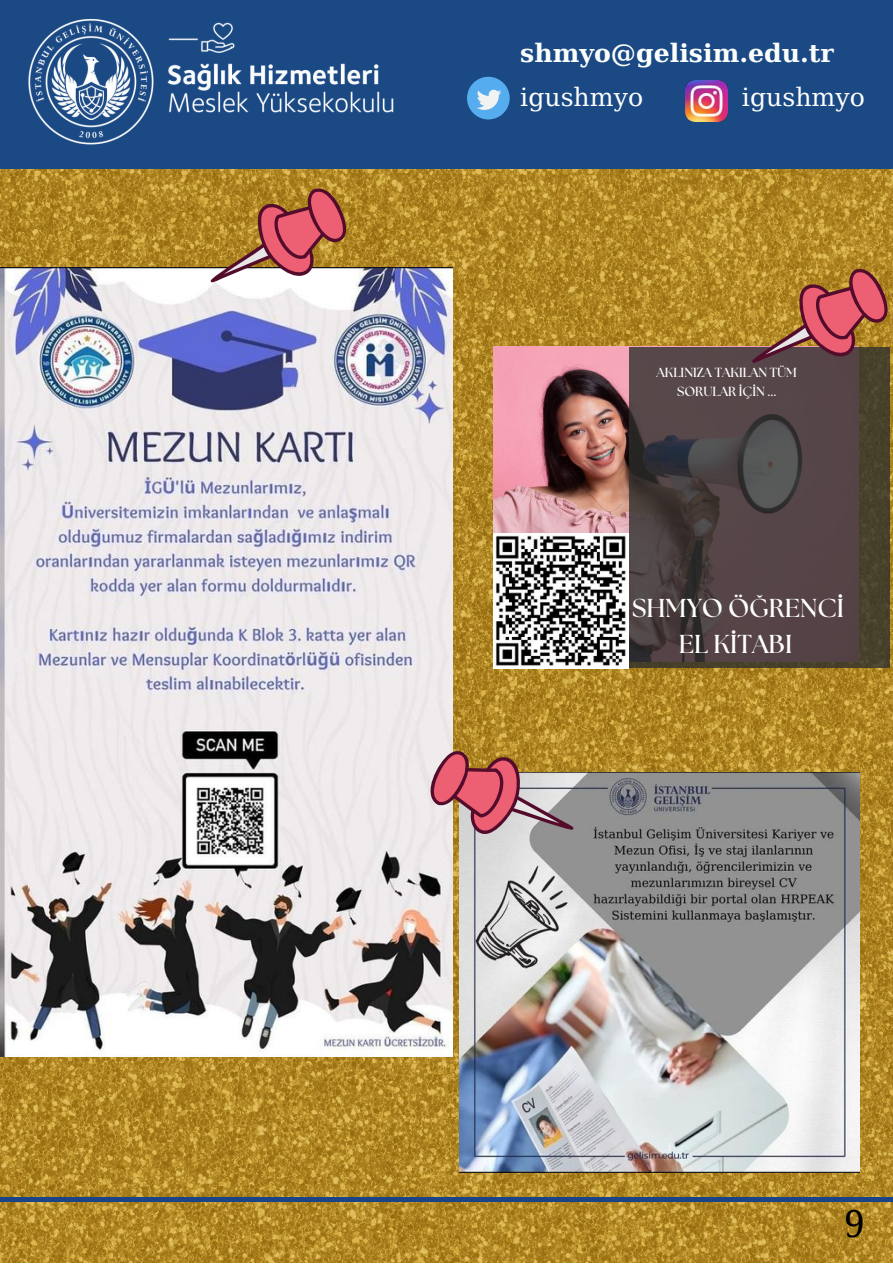
<style>
.page{position:relative;width:893px;height:1264px;background:#fff}
.page>*{position:absolute;margin:0;border:0;box-sizing:border-box;transform-origin:0 0}
.t1{font:37.2px "Noto Serif";color:#000}
.t2{font:700 25.8px/36.3px "The Seasons";color:#fff;text-align:center}
.t3{font:700 25.2px "DejaVu Serif";color:#fcfffe}
.t4{font:25.2px "DejaVu Serif";color:#fff}
.t5{font:700 13.2px/18.3px "The Seasons";color:#fff;text-align:center}
</style>
<div class="page">
<img style="left:0;top:169px;width:892px;height:1093px">
<div style="left:0;top:69px;width:892px;height:100px;background:#1a4984"></div>
<div style="left:0;top:0;width:892px;height:71px;background:#1a4984"></div>
<div style="left:467px;top:77px;width:42px;height:42px;background:#55acee;border-radius:50%"></div>
<svg style="left:477px;top:90px;width:24px;height:20px"></svg>
<img style="left:686px;top:80px;width:41px;height:42px">
<img style="left:0;top:18px;width:424px;height:165px">
<hr style="left:0;top:1197px;width:892px;height:4px;background:#1b4486">
<img style="left:494px;top:347px;width:135px;height:314px">
<svg style="left:629px;top:347px;width:260px;height:321px;background:#4e4242"></svg>
<img style="left:494px;top:534px;width:134px;height:135px">
<img style="left:0;top:268px;width:452px;height:787px">
<img style="left:460px;top:772px;width:399px;height:400px">
<svg style="left:210px;top:183px;width:138px;height:102px;background:#bf805a"></svg>
<svg style="left:411px;top:718px;width:165px;height:134px;background:#c69e89"></svg>
<svg style="left:751px;top:263px;width:138px;height:103px;background:#a76741"></svg>
<h3 class="t3" style="left:520px;top:38px;width:315px">shmyo@gelisim.edu.tr</h3>
<h3 class="t4" style="left:520px;top:82px;width:124px">igushmyo</h3>
<h3 class="t4" style="left:742px;top:82px;width:124px">igushmyo</h3>
<p class="t5" style="left:656px;top:364px;width:142px">AKLINIZA TAKILAN TÜM<br>SORULAR İÇİN ...</p>
<h2 class="t2" style="left:632px;top:591px;width:213px">SHMYO ÖĞRENCİ<br>EL KİTABI</h2>
<h1 class="t1" style="left:844px;top:1197px;width:22px">9</h1>
</div>
